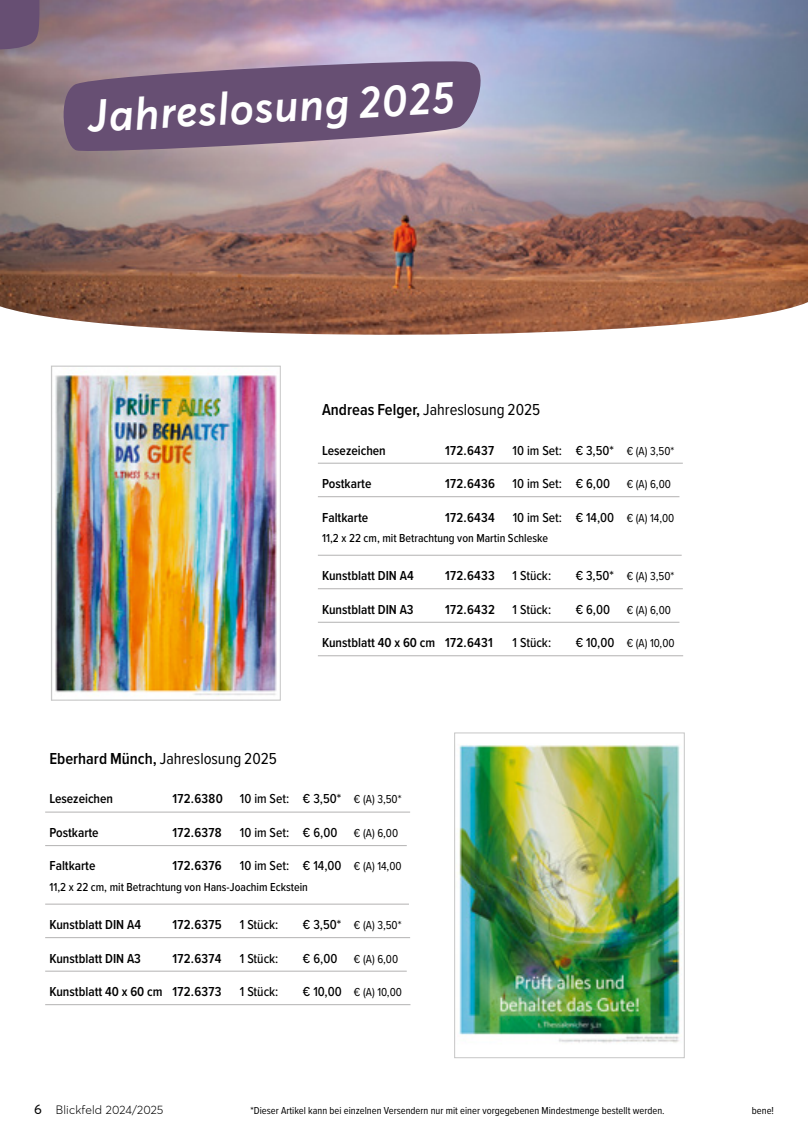
<style>
.page{position:relative;width:808px;height:1144px;background:#fff}
.page>*{position:absolute;margin:0;border:0;box-sizing:border-box;transform-origin:0 0}
.t1{font:italic 600 45px "Averta";color:#fff}
.t2{font:16.5px "Proxima Nova Cond";color:#000}
.t3{font:600 13.5px "Proxima Nova Cond";color:#000}
.t4{font:500 13.5px "Proxima Nova Cond";color:#000}
.t5{font:500 12px "Proxima Nova Cond";color:#000}
.t6{font:12px "Proxima Nova Cond";color:#000}
.t7{font:300 12px "Averta";letter-spacing:.015em;color:#000}
.t8{font:10.5px "Proxima Nova Cond";color:#000}
.s1{font-weight:600}
.s2{font-weight:400;font-size:12px}
.s3{font-weight:500;font-size:13.5px}
.s4{font-weight:400;font-size:13.5px}
</style>
<div class="page">
<img style="left:0;top:0;width:808px;height:335px">
<img style="left:55px;top:371px;width:222px;height:325px">
<div style="left:51px;top:366px;width:230px;height:334px;border:1px solid #c6c6c6"></div>
<img style="left:459px;top:745px;width:221px;height:298px">
<div style="left:454px;top:732px;width:231px;height:326px;border:1px solid #c6c6c6"></div>
<hr style="left:318px;top:463px;width:365px;height:1px;background:#b3b2b2">
<hr style="left:318px;top:496px;width:361px;height:1px;background:#b3b2b2">
<hr style="left:318px;top:555px;width:364px;height:1px;background:#b3b2b2">
<hr style="left:318px;top:588px;width:365px;height:1px;background:#b3b2b2">
<hr style="left:318px;top:622px;width:361px;height:1px;background:#b3b2b2">
<hr style="left:318px;top:655px;width:365px;height:1px;background:#b3b2b2">
<hr style="left:45px;top:812px;width:365px;height:1px;background:#b3b2b2">
<hr style="left:45px;top:845px;width:362px;height:1px;background:#b3b2b2">
<hr style="left:45px;top:904px;width:364px;height:1px;background:#b3b2b2">
<hr style="left:45px;top:937px;width:365px;height:1px;background:#b3b2b2">
<hr style="left:45px;top:971px;width:362px;height:1px;background:#b3b2b2">
<hr style="left:45px;top:1004px;width:365px;height:1px;background:#b3b2b2">
<svg style="left:57px;top:57px;width:435px;height:98px;background:#806a87"></svg>
<svg style="left:0;top:0;width:42px;height:52px;background:#6c5574"></svg>
<h1 class="t1" style="left:85px;top:85px;width:371px;rotate:-3deg">Jahreslosung 2025</h1>
<p class="t2" style="left:322px;top:397px;width:220px"><span class="s1">Andreas Felger,</span> Jahreslosung 2025</p>
<p class="t3" style="left:322px;top:440px;width:65px">Lesezeichen</p>
<p class="t3" style="left:445px;top:440px;width:51px">172.6437</p>
<p class="t4" style="left:513px;top:440px;width:163px">10 im Set: € 3,50* <span class="s2">€ (A) 3,50*</span></p>
<p class="t3" style="left:322px;top:474px;width:51px">Postkarte</p>
<p class="t3" style="left:445px;top:474px;width:51px">172.6436</p>
<p class="t4" style="left:513px;top:474px;width:160px">10 im Set: € 6,00 <span class="s2">€ (A) 6,00</span></p>
<p class="t3" style="left:322px;top:507px;width:48px">Faltkarte</p>
<p class="t3" style="left:445px;top:507px;width:51px">172.6434</p>
<p class="t4" style="left:513px;top:507px;width:163px">10 im Set: € 14,00 <span class="s2">€ (A) 14,00</span></p>
<p class="t5" style="left:322px;top:529px;width:227px">11,2 x 22 cm, mit Betrachtung von Martin Schleske</p>
<p class="t3" style="left:322px;top:566px;width:93px">Kunstblatt DIN A4</p>
<p class="t3" style="left:445px;top:566px;width:51px">172.6433</p>
<p class="t4" style="left:513px;top:566px;width:40px">1 Stück:</p>
<p class="t6" style="left:576px;top:567px;width:100px"><span class="s3">€ 3,50*</span> € (A) 3,50*</p>
<p class="t3" style="left:322px;top:599px;width:93px">Kunstblatt DIN A3</p>
<p class="t3" style="left:445px;top:599px;width:51px">172.6432</p>
<p class="t4" style="left:513px;top:599px;width:40px">1 Stück:</p>
<p class="t6" style="left:576px;top:601px;width:97px"><span class="s3">€ 6,00</span> € (A) 6,00</p>
<p class="t3" style="left:322px;top:633px;width:172px">Kunstblatt 40 x 60 cm 172.6431</p>
<p class="t4" style="left:513px;top:633px;width:40px">1 Stück:</p>
<p class="t6" style="left:576px;top:634px;width:100px"><span class="s3">€ 10,00</span> € (A) 10,00</p>
<p class="t2" style="left:49px;top:746px;width:229px"><span class="s1">Eberhard Münch,</span> Jahreslosung 2025</p>
<p class="t3" style="left:49px;top:789px;width:65px">Lesezeichen</p>
<p class="t3" style="left:172px;top:789px;width:52px">172.6380</p>
<p class="t4" style="left:240px;top:789px;width:163px">10 im Set: € 3,50* <span class="s2">€ (A) 3,50*</span></p>
<p class="t3" style="left:49px;top:822px;width:51px">Postkarte</p>
<p class="t3" style="left:172px;top:822px;width:51px">172.6378</p>
<p class="t4" style="left:240px;top:822px;width:160px">10 im Set: € 6,00 <span class="s2">€ (A) 6,00</span></p>
<p class="t3" style="left:49px;top:856px;width:48px">Faltkarte</p>
<p class="t3" style="left:172px;top:856px;width:51px">172.6376</p>
<p class="t4" style="left:240px;top:856px;width:163px">10 im Set: € 14,00 <span class="s2">€ (A) 14,00</span></p>
<p class="t5" style="left:49px;top:878px;width:260px">11,2 x 22 cm, mit Betrachtung von Hans-Joachim Eckstein</p>
<p class="t3" style="left:49px;top:914px;width:93px">Kunstblatt DIN A4</p>
<p class="t3" style="left:172px;top:914px;width:51px">172.6375</p>
<p class="t4" style="left:240px;top:914px;width:40px">1 Stück:</p>
<p class="t6" style="left:303px;top:916px;width:100px"><span class="s3">€ 3,50*</span> € (A) 3,50*</p>
<p class="t3" style="left:49px;top:948px;width:93px">Kunstblatt DIN A3</p>
<p class="t3" style="left:172px;top:948px;width:51px">172.6374</p>
<p class="t4" style="left:240px;top:948px;width:40px">1 Stück:</p>
<p class="t6" style="left:303px;top:950px;width:97px"><span class="s3">€ 6,00</span> € (A) 6,00</p>
<p class="t3" style="left:49px;top:981px;width:174px">Kunstblatt 40 x 60 cm 172.6373</p>
<p class="t4" style="left:240px;top:981px;width:40px">1 Stück:</p>
<p class="t6" style="left:303px;top:983px;width:100px"><span class="s3">€ 10,00</span> € (A) 10,00</p>
<p class="t7" style="left:34px;top:1101px;width:131px"><span class="s4">6</span> Blickfeld 2024/2025</p>
<p class="t8" style="left:250px;top:1103px;width:416px">*Dieser Artikel kann bei einzelnen Versendern nur mit einer vorgegebenen Mindestmenge bestellt werden.</p>
<p class="t8" style="left:752px;top:1102px;width:24px">bene!</p>
</div>
